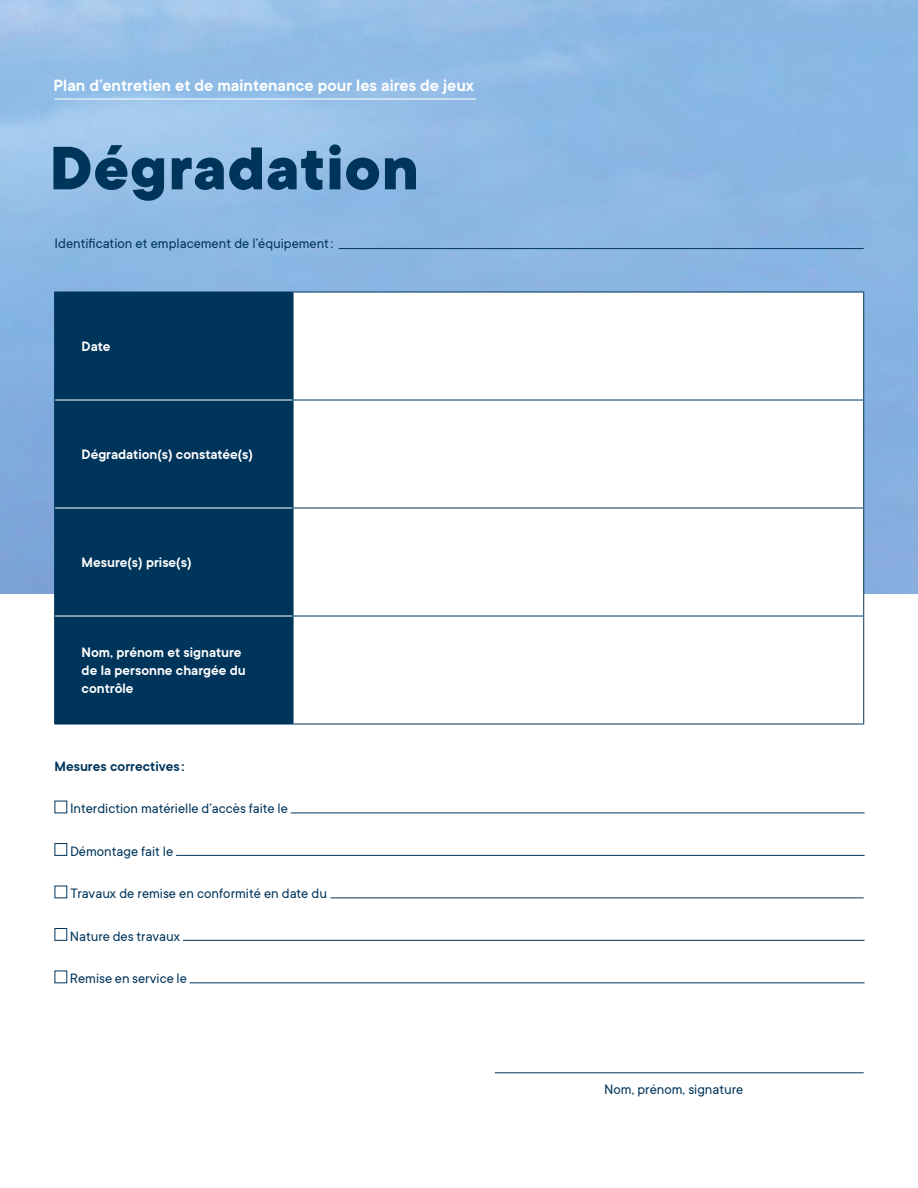
<style>
.page{position:relative;width:918px;height:1188px;background:#fff}
.page>*{position:absolute;margin:0;border:0;box-sizing:border-box;transform-origin:0 0}
.t1{font:800 67.5px "TT Commons";letter-spacing:.015em;color:#00355b}
.t2{font:600 18px "TT Commons";color:#fff}
.t3{font:15px "TT Commons";color:#00355b}
.t4{font:600 15px/18px "TT Commons";color:#fff}
.t5{font:600 15px "TT Commons";color:#00355b}
</style>
<div class="page">
<img style="left:0;top:0;width:918px;height:594px">
<hr style="left:339px;top:248px;width:525px;height:1px;background:#00355b">
<div style="left:55px;top:293px;width:238px;height:431px;background:#00355b"></div>
<svg style="left:294px;top:293px;width:569px;height:431px"></svg>
<hr style="left:55px;top:400px;width:238px;height:1px;background:#fff">
<hr style="left:55px;top:508px;width:238px;height:1px;background:#fff">
<hr style="left:55px;top:616px;width:238px;height:1px;background:#fff">
<hr style="left:54px;top:292px;width:1px;height:108px;background:#00355b">
<hr style="left:54px;top:292px;width:239px;height:1px;background:#00355b">
<hr style="left:293px;top:292px;width:1px;height:108px;background:#00355b">
<hr style="left:293px;top:292px;width:571px;height:1px;background:#00355b">
<hr style="left:863px;top:292px;width:1px;height:108px;background:#00355b">
<hr style="left:54px;top:400px;width:1px;height:108px;background:#00355b">
<hr style="left:54px;top:508px;width:1px;height:108px;background:#00355b">
<hr style="left:293px;top:400px;width:1px;height:108px;background:#00355b">
<hr style="left:293px;top:508px;width:1px;height:108px;background:#00355b">
<hr style="left:293px;top:400px;width:571px;height:1px;background:#00355b">
<hr style="left:863px;top:400px;width:1px;height:108px;background:#00355b">
<hr style="left:863px;top:508px;width:1px;height:108px;background:#00355b">
<hr style="left:293px;top:508px;width:571px;height:1px;background:#00355b">
<hr style="left:54px;top:616px;width:1px;height:108px;background:#00355b">
<hr style="left:54px;top:724px;width:239px;height:1px;background:#00355b">
<hr style="left:293px;top:616px;width:1px;height:108px;background:#00355b">
<hr style="left:293px;top:616px;width:571px;height:1px;background:#00355b">
<hr style="left:863px;top:616px;width:1px;height:108px;background:#00355b">
<hr style="left:293px;top:724px;width:571px;height:1px;background:#00355b">
<hr style="left:291px;top:813px;width:574px;height:1px;background:#00355b">
<div style="left:55px;top:843px;width:12px;height:13px;border:1px solid #00355b"></div>
<hr style="left:176px;top:855px;width:689px;height:1px;background:#00355b">
<hr style="left:330px;top:898px;width:534px;height:1px;background:#00355b">
<div style="left:55px;top:928px;width:12px;height:13px;border:1px solid #00355b"></div>
<hr style="left:183px;top:940px;width:682px;height:1px;background:#00355b">
<hr style="left:190px;top:982px;width:675px;height:1px;background:#00355b">
<hr style="left:495px;top:1072px;width:369px;height:1px;background:#00355b">
<hr style="left:55px;top:99px;width:421px;height:1px;background:#fff">
<p class="t2" style="left:53px;top:76px;width:422px">Plan d’entretien et de maintenance pour les aires de jeux</p>
<h1 class="t1" style="left:50px;top:131px;width:370px">Dégradation</h1>
<p class="t3" style="left:55px;top:235px;width:280px">Identification et emplacement de l’équipement:</p>
<p class="t4" style="left:82px;top:338px;width:30px">Date</p>
<p class="t4" style="left:82px;top:446px;width:173px">Dégradation(s) constatée(s)</p>
<p class="t4" style="left:82px;top:554px;width:111px">Mesure(s) prise(s)</p>
<p class="t4" style="left:82px;top:644px;width:166px">Nom, prénom et signature de la personne chargée du contrôle</p>
<p class="t5" style="left:55px;top:758px;width:132px">Mesures correctives :</p>
<p class="t3" style="left:70px;top:801px;width:219px">Interdiction matérielle d’accès faite le</p>
<p class="t3" style="left:70px;top:843px;width:105px">Démontage fait le</p>
<p class="t3" style="left:70px;top:886px;width:258px">Travaux de remise en conformité en date du</p>
<p class="t3" style="left:70px;top:928px;width:112px">Nature des travaux</p>
<p class="t3" style="left:70px;top:970px;width:119px">Remise en service le</p>
<p class="t3" style="left:604px;top:1082px;width:141px">Nom, prénom, signature</p>
</div>
